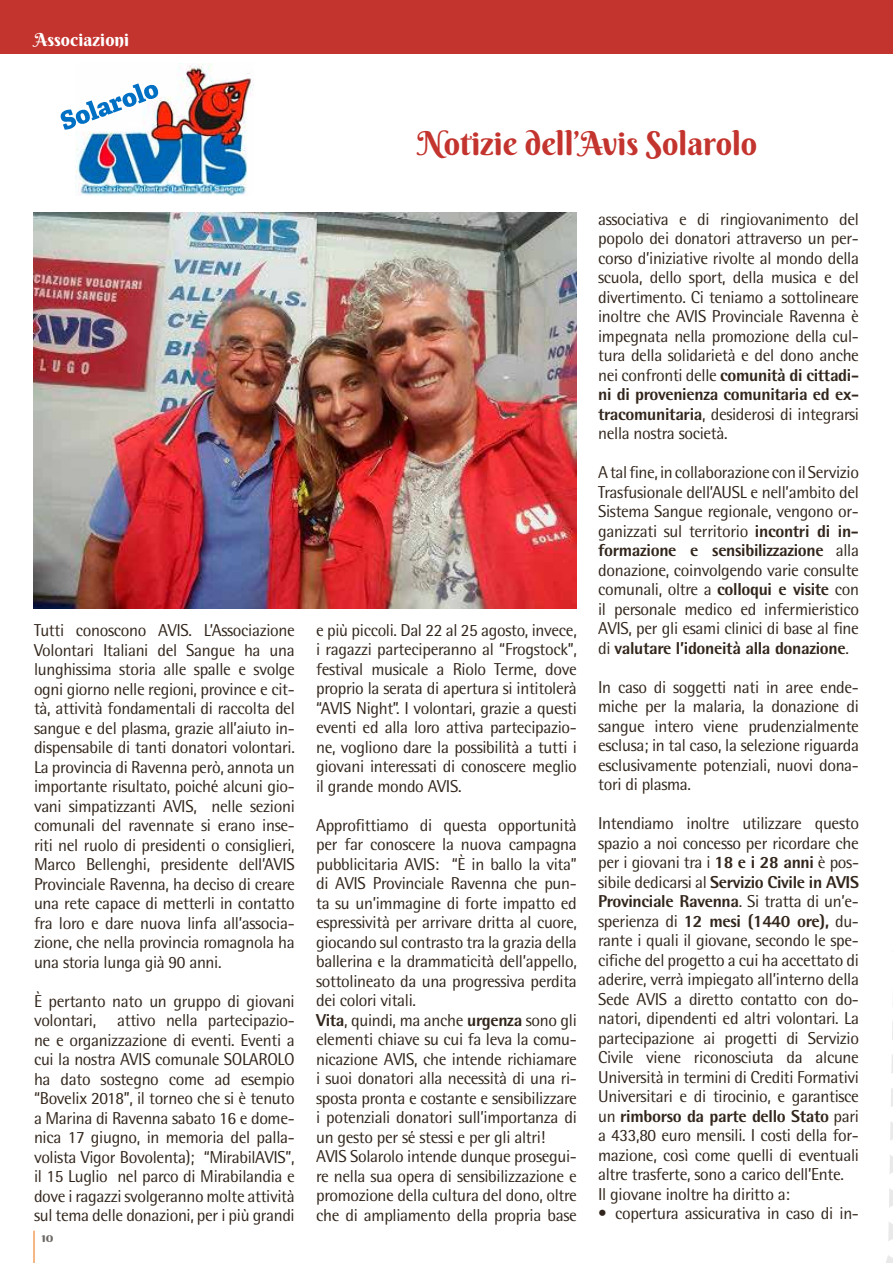
<style>
.page{position:relative;width:893px;height:1263px;background:#fff}
.page>*{position:absolute;margin:0;border:0;box-sizing:border-box;transform-origin:0 0}
.t1{font:33px "Berkshire Swash";color:#c4342e}
.t2{font:18px "Berkshire Swash";color:#fff}
.t3{font:17.25px/19.5px "Rotis Semi Sans";letter-spacing:-.02em;color:#32261c;text-align:justify}
.t4{font:13.5px "Berkshire Swash";color:#6d6966}
.s1{font-weight:800}
</style>
<div class="page">
<hr style="left:33px;top:1231px;width:2px;height:32px;background:#ed8028">
<svg style="left:886px;top:1021px;width:7px;height:242px"></svg>
<div style="left:0;top:0;width:893px;height:54px;background:#c4342e"></div>
<img style="left:76px;top:64px;width:177px;height:131px">
<svg style="left:60px;top:83px;width:99px;height:47px"></svg>
<img style="left:33px;top:213px;width:544px;height:395px">
<p class="t2" style="left:34px;top:29px;width:97px">Associazioni</p>
<h1 class="t1" style="left:418px;top:122px;width:341px">Notizie dell’Avis Solarolo</h1>
<p class="t3" style="left:34px;top:620px;width:262px">Tutti conoscono AVIS. L’Associazione Volontari Italiani del Sangue ha una lunghissima storia alle spalle e svolge ogni giorno nelle regioni, province e cit&shy;tà, attività fondamentali di raccolta del sangue e del plasma, grazie all’aiuto in&shy;dispensabile di tanti donatori volontari.<br>La provincia di Ravenna però, annota un importante risultato, poiché alcuni gio&shy;vani simpatizzanti AVIS, nelle sezioni comunali del ravennate si erano inse&shy;riti nel ruolo di presidenti o consiglieri, Marco Bellenghi, presidente dell’AVIS Provinciale Ravenna, ha deciso di creare una rete capace di metterli in contatto fra loro e dare nuova linfa all’associa&shy;zione, che nella provincia romagnola ha una storia lunga già 90 anni.</p>
<p class="t3" style="left:34px;top:991px;width:262px">È pertanto nato un gruppo di giovani volontari, attivo nella partecipazio&shy;ne e organizzazione di eventi. Eventi a cui la nostra AVIS comunale SOLAROLO ha dato sostegno come ad esempio “Bovelix 2018”, il torneo che si è tenuto a Marina di Ravenna sabato 16 e dome&shy;nica 17 giugno, in memoria del palla&shy;volista Vigor Bovolenta); “MirabilAVIS”, il 15 Luglio nel parco di Mirabilandia e dove i ragazzi svolgeranno molte attività sul tema delle donazioni, per i più grandi</p>
<p class="t4" style="left:41px;top:1229px;width:14px">10</p>
<p class="t3" style="left:316px;top:620px;width:262px">e più piccoli. Dal 22 al 25 agosto, invece, i ragazzi parteciperanno al “Frogstock”, festival musicale a Riolo Terme, dove proprio la serata di apertura si intitolerà “AVIS Night”. I volontari, grazie a questi eventi ed alla loro attiva partecipazio&shy;ne, vogliono dare la possibilità a tutti i giovani interessati di conoscere meglio il grande mondo AVIS.</p>
<p class="t3" style="left:316px;top:815px;width:262px;text-align:left">Approfittiamo di questa opportunità per far conoscere la nuova campagna pubblicitaria AVIS: “È in ballo la vita” di AVIS Provinciale Ravenna che pun&shy;ta su un’immagine di forte impatto ed espressività per arrivare dritta al cuore, giocando sul contrasto tra la grazia della ballerina e la drammaticità dell’appello, sottolineato da una progressiva perdita dei colori vitali.<br><span class="s1">Vita</span>, quindi, ma anche <span class="s1">urgenza</span> sono gli elementi chiave su cui fa leva la comu&shy;nicazione AVIS, che intende richiamare i suoi donatori alla necessità di una ri&shy;sposta pronta e costante e sensibilizzare i potenziali donatori sull’importanza di un gesto per sé stessi e per gli altri!<br>AVIS Solarolo intende dunque prosegui&shy;re nella sua opera di sensibilizzazione e promozione della cultura del dono, oltre che di ampliamento della propria base</p>
<p class="t3" style="left:598px;top:209px;width:262px">associativa e di ringiovanimento del popolo dei donatori attraverso un per&shy;corso d’iniziative rivolte al mondo della scuola, dello sport, della musica e del divertimento. Ci teniamo a sottolineare inoltre che AVIS Provinciale Ravenna è impegnata nella promozione della cul&shy;tura della solidarietà e del dono anche nei confronti delle <span class="s1">comunità di cittadi&shy;ni di provenienza comunitaria ed ex&shy;tracomunitaria</span>, desiderosi di integrarsi nella nostra società.</p>
<p class="t3" style="left:598px;top:463px;width:262px">A tal fine, in collaborazione con il Servizio Trasfusionale dell’AUSL e nell’ambito del Sistema Sangue regionale, vengono or&shy;ganizzati sul territorio <span class="s1">incontri di in&shy;formazione e sensibilizzazione</span> alla donazione, coinvolgendo varie consulte comunali, oltre a <span class="s1">colloqui e visite</span> con il personale medico ed infermieristico AVIS, per gli esami clinici di base al fine di <span class="s1">valutare l’idoneità alla donazione</span>.</p>
<p class="t3" style="left:598px;top:677px;width:262px">In caso di soggetti nati in aree ende&shy;miche per la malaria, la donazione di sangue intero viene prudenzialmente esclusa; in tal caso, la selezione riguarda esclusivamente potenziali, nuovi dona&shy;tori di plasma.</p>
<p class="t3" style="left:598px;top:814px;width:262px;text-align:left">Intendiamo inoltre utilizzare questo spazio a noi concesso per ricordare che per i giovani tra i <span class="s1">18 e i 28 anni</span> è pos&shy;sibile dedicarsi al <span class="s1">Servizio Civile in AVIS Provinciale Ravenna</span>. Si tratta di un’e&shy;sperienza di <span class="s1">12 mesi (1440 ore),</span> du&shy;rante i quali il giovane, secondo le spe&shy;cifiche del progetto a cui ha accettato di aderire, verrà impiegato all’interno della Sede AVIS a diretto contatto con do&shy;natori, dipendenti ed altri volontari. La partecipazione ai progetti di Servizio Civile viene riconosciuta da alcune Università in termini di Crediti Formativi Universitari e di tirocinio, e garantisce un <span class="s1">rimborso da parte dello Stato</span> pari a 433,80 euro mensili. I costi della for&shy;mazione, così come quelli di eventuali altre trasferte, sono a carico dell’Ente.<br>Il giovane inoltre ha diritto a:</p>
<p class="t3" style="left:598px;top:1203px;width:262px">• copertura assicurativa in caso di in-</p>
</div>
